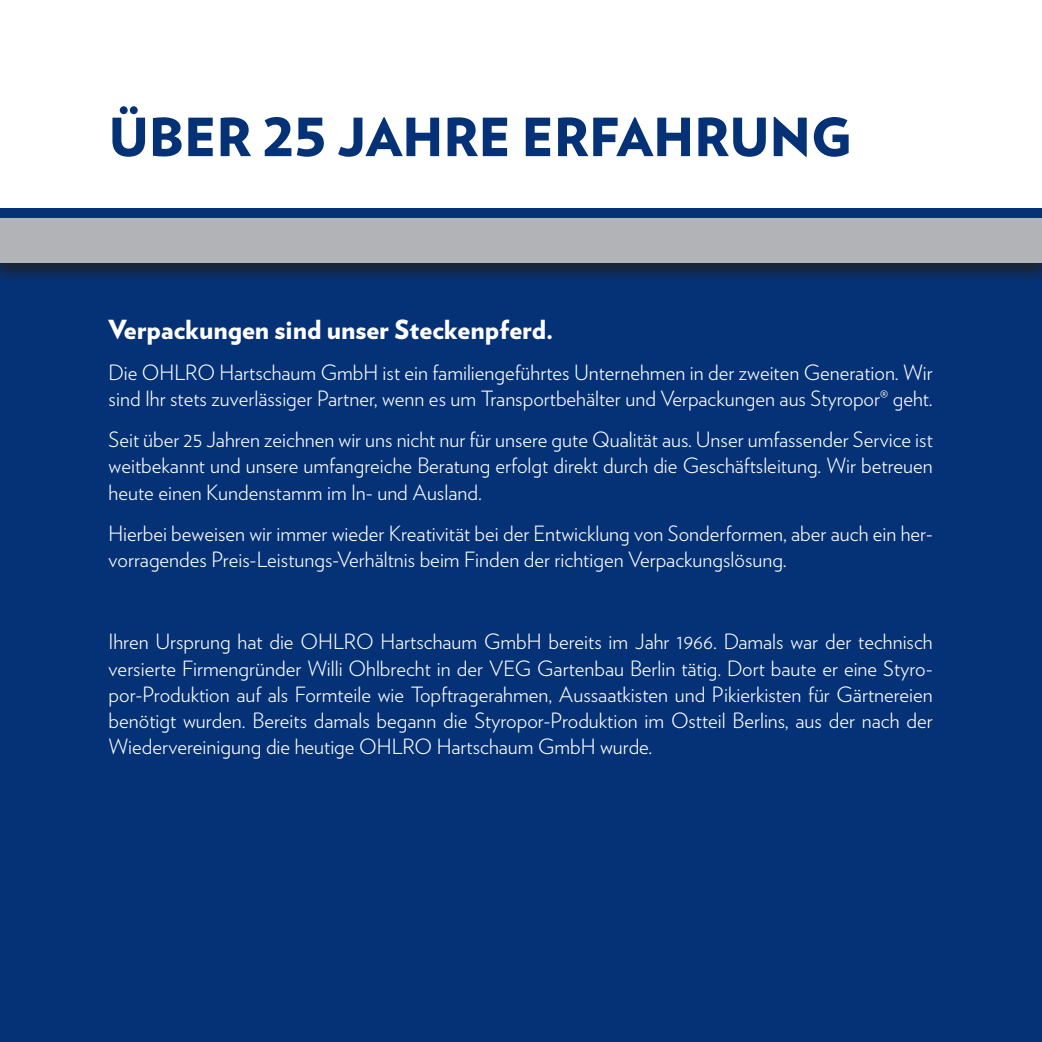
<style>
.page{position:relative;width:1042px;height:1042px;background:#fff}
.page>*{position:absolute;margin:0;border:0;box-sizing:border-box;transform-origin:0 0}
.t1{font:900 52.5px "Verlag";color:#053276}
.t2{font:900 26.25px "Verlag";color:#fff}
.t3{font:300 21px/26.2px "Verlag";color:#fff}
</style>
<div class="page">
<div style="left:0;top:241px;width:1042px;height:801px;background:#053276"></div>
<div style="left:0;top:208px;width:1042px;height:10px;background:#053276"></div>
<div style="left:0;top:218px;width:1042px;height:65px;background:#231f20;opacity:.75"></div>
<div style="left:0;top:218px;width:1042px;height:45px;background:#b2b3b7"></div>
<p class="t1" style="left:109px;top:94px;width:744px">ÜBER 25 JAHRE ERFAHRUNG</p>
<p class="t2" style="left:109px;top:307px;width:446px">Verpackungen sind unser Steckenpferd.</p>
<p class="t3" style="left:109px;top:358px;width:825px">Die OHLRO Hartschaum GmbH ist ein familiengeführtes Unternehmen in der zweiten Generation. Wir sind Ihr stets zuverlässiger Partner, wenn es um Transportbehälter und Verpackungen aus Styropor® geht.</p>
<p class="t3" style="left:109px;top:425px;width:825px;text-align:justify">Seit über 25 Jahren zeichnen wir uns nicht nur für unsere gute Qualität aus. Unser umfassender Service ist weitbekannt und unsere umfangreiche Beratung erfolgt direkt durch die Geschäftsleitung. Wir betreuen heute einen Kundenstamm im In- und Ausland.</p>
<p class="t3" style="left:109px;top:519px;width:825px">Hierbei beweisen wir immer wieder Kreativität bei der Entwicklung von Sonderformen, aber auch ein her&shy;vorragendes Preis-Leistungs-Verhältnis beim Finden der richtigen Verpackungslösung.</p>
<p class="t3" style="left:109px;top:627px;width:825px;text-align:justify">Ihren Ursprung hat die OHLRO Hartschaum GmbH bereits im Jahr 1966. Damals war der technisch versierte Firmengründer Willi Ohlbrecht in der VEG Gartenbau Berlin tätig. Dort baute er eine Styro&shy;por-Produktion auf als Formteile wie Topftragerahmen, Aussaatkisten und Pikierkisten für Gärtnereien benötigt wurden. Bereits damals begann die Styropor-Produktion im Ostteil Berlins, aus der nach der Wiedervereinigung die heutige OHLRO Hartschaum GmbH wurde.</p>
</div>
